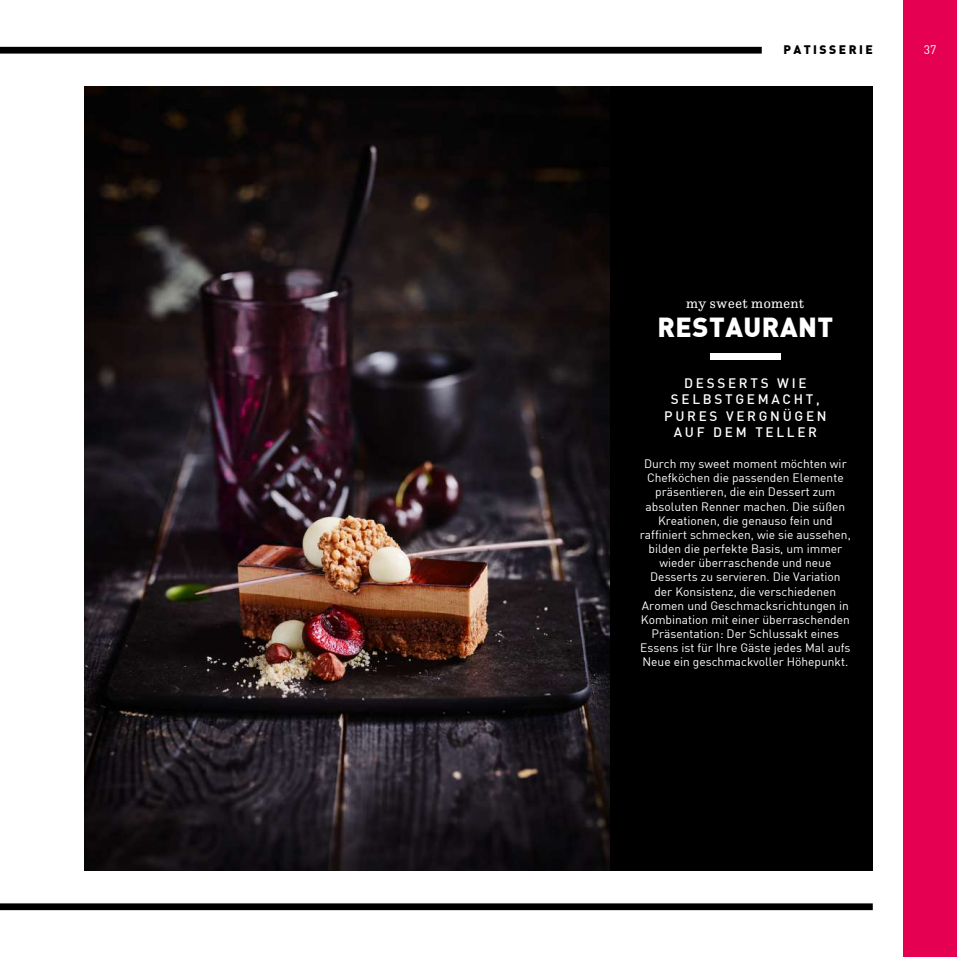
<style>
.page{position:relative;width:957px;height:957px;background:#fff}
.page>*{position:absolute;margin:0;border:0;box-sizing:border-box;transform-origin:0 0}
.t1{font:900 27px "DIN";letter-spacing:.02em;color:#fff}
.t2{font:15px "Hertz Pro";letter-spacing:.01em;color:#fff}
.t3{font:500 13.5px/16.5px "DIN";letter-spacing:.2em;color:#fff;text-align:center}
.t4{font:900 12.15px "DIN";letter-spacing:.2em;color:#000}
.t5{font:12.15px "DIN";color:#fff}
.t6{font:12px/14.1px "DIN";color:#fff;text-align:center}
</style>
<div class="page">
<div style="left:903px;top:0;width:54px;height:957px;background:#e50051"></div>
<div style="left:610px;top:86px;width:263px;height:784px;background:#000"></div>
<img style="left:84px;top:86px;width:526px;height:784px">
<div style="left:0;top:903px;width:873px;height:7px;background:#000"></div>
<div style="left:0;top:47px;width:762px;height:7px;background:#000"></div>
<div style="left:710px;top:353px;width:70px;height:6px;background:#fff"></div>
<p class="t4" style="left:783px;top:43px;width:91px">PATISSERIE</p>
<p class="t5" style="left:924px;top:44px;width:14px">37</p>
<p class="t2" style="left:686px;top:293px;width:120px">my sweet moment</p>
<h1 class="t1" style="left:657px;top:313px;width:178px">RESTAURANT</h1>
<p class="t3" style="left:664px;top:375px;width:164px">DESSERTS WIE<br>SELBSTGEMACHT,<br>PURES VERGNÜGEN<br>AUF DEM TELLER</p>
<p class="t6" style="left:640px;top:457px;width:212px">Durch my sweet moment möchten wir Chefköchen die passenden Elemente präsentieren, die ein Dessert zum absoluten Renner machen. Die süßen Kreationen, die genauso fein und raffiniert schmecken, wie sie aussehen, bilden die perfekte Basis, um immer wieder überraschende und neue Desserts zu servieren. Die Variation der Konsistenz, die verschiedenen Aromen und Geschmacksrichtungen in Kombination mit einer überraschenden Präsentation: Der Schlussakt eines Essens ist für Ihre Gäste jedes Mal aufs Neue ein geschmackvoller Höhepunkt.</p>
</div>
